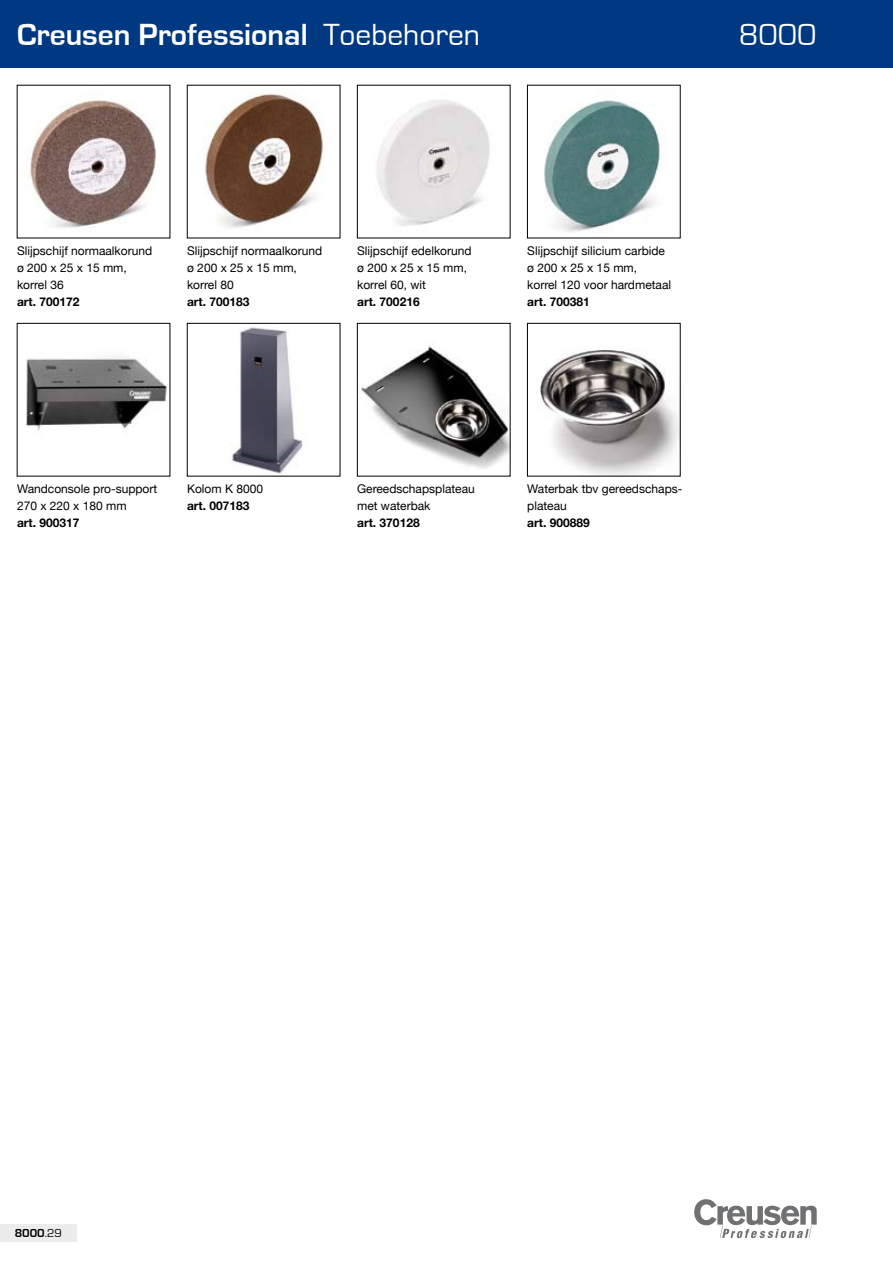
<style>
.page{position:relative;width:893px;height:1263px;background:#fff}
.page>*{position:absolute;margin:0;border:0;box-sizing:border-box;transform-origin:0 0}
.t1{font:700 31.5px "Eurostile";color:#fff}
.t2{font:31.5px "Eurostile";color:#fff}
.t3{font:12px/17px "Helvetica Neue";color:#000}
.t4{font:700 12px "Eurostile";color:#000}
.s1{font-weight:400}
.s2{font-weight:700}
</style>
<div class="page">
<div style="left:0;top:0;width:893px;height:68px;background:#003882"></div>
<div style="left:0;top:1225px;width:77px;height:17px;background:#ececed"></div>
<img style="left:361px;top:345px;width:147px;height:124px">
<div style="left:357px;top:323px;width:153px;height:153px;border:1px solid #000"></div>
<img style="left:540px;top:350px;width:138px;height:124px">
<div style="left:527px;top:323px;width:153px;height:153px;border:1px solid #000"></div>
<img style="left:25px;top:356px;width:142px;height:74px">
<img style="left:232px;top:327px;width:71px;height:147px">
<img style="left:377px;top:99px;width:113px;height:127px">
<img style="left:544px;top:100px;width:117px;height:132px">
<img style="left:30px;top:100px;width:126px;height:128px">
<img style="left:204px;top:93px;width:119px;height:135px">
<svg style="left:694px;top:1199px;width:123px;height:39px"></svg>
<p class="t1" style="left:17px;top:17px;width:465px">Creusen Professional <span class="s1">Toebehoren</span></p>
<p class="t2" style="left:739px;top:17px;width:79px">8000</p>
<p class="t3" style="left:17px;top:242px;width:137px">Slijpschijf normaalkorund ø 200 x 25 x 15 mm, korrel 36<br><span class="s2">art. 700172</span></p>
<p class="t3" style="left:187px;top:242px;width:137px">Slijpschijf normaalkorund ø 200 x 25 x 15 mm, korrel 80<br><span class="s2">art. 700183</span></p>
<p class="t3" style="left:357px;top:242px;width:116px">Slijpschijf edelkorund ø 200 x 25 x 15 mm, korrel 60, wit<br><span class="s2">art. 700216</span></p>
<p class="t3" style="left:527px;top:242px;width:145px">Slijpschijf silicium carbide ø 200 x 25 x 15 mm,<br>korrel 120 voor hardmetaal <span class="s2">art. 700381</span></p>
<p class="t3" style="left:17px;top:480px;width:142px">Wandconsole pro-support<br>270 x 220 x 180 mm<br><span class="s2">art. 900317</span></p>
<p class="t3" style="left:187px;top:480px;width:78px">Kolom K 8000 <span class="s2">art. 007183</span></p>
<p class="t3" style="left:357px;top:480px;width:119px">Gereedschapsplateau met waterbak<br><span class="s2">art. 370128</span></p>
<p class="t3" style="left:527px;top:480px;width:157px">Waterbak tbv gereedschaps&shy;plateau<br><span class="s2">art. 900889</span></p>
<p class="t4" style="left:15px;top:1227px;width:41px">8000<span class="s1">.29</span></p>
</div>
